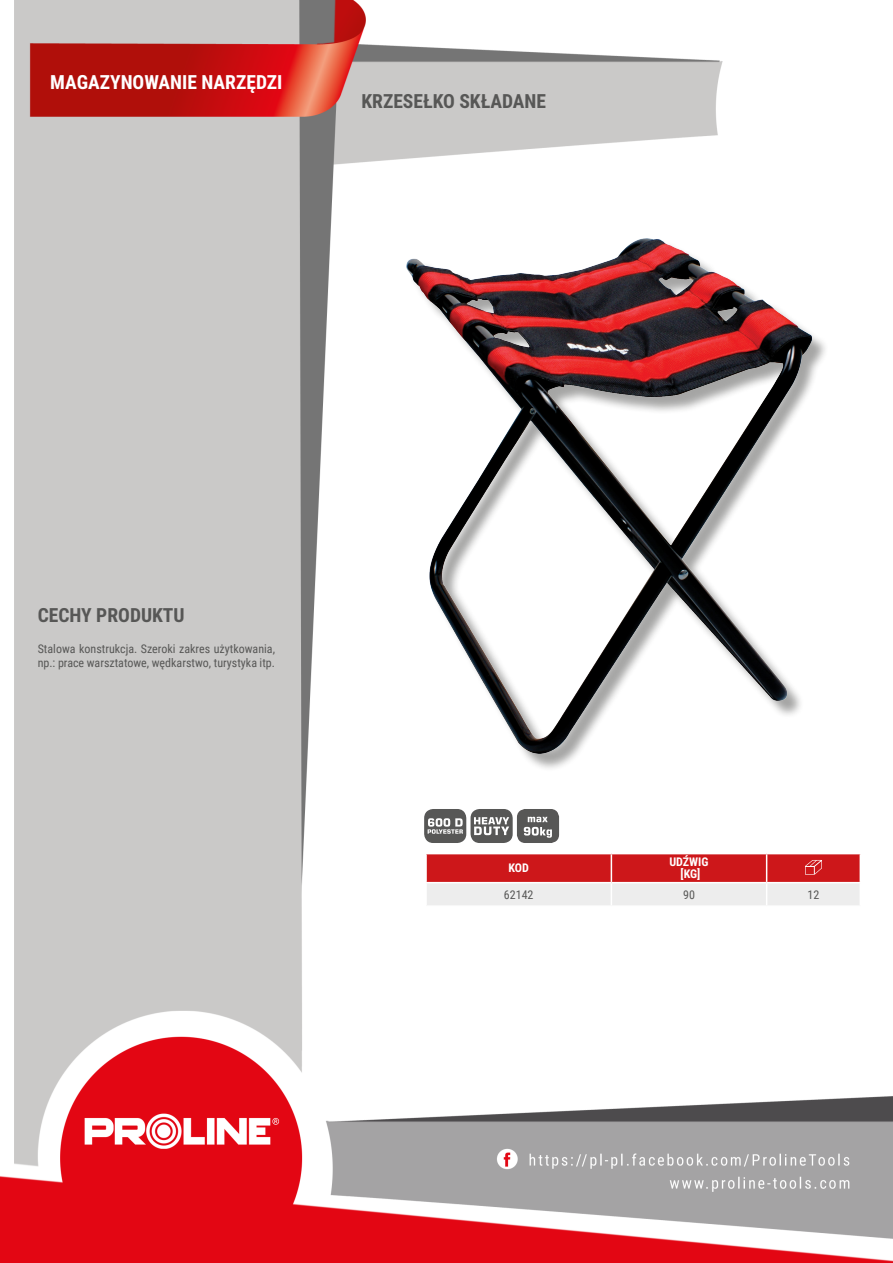
<style>
.page{position:relative;width:893px;height:1263px;background:#fff}
.page>*{position:absolute;margin:0;border:0;box-sizing:border-box;transform-origin:0 0}
.NagĹ_Ăłwek{font:700 19.5px "Roboto Condensed";color:#fff}
.Lewo_bez_dzielenia{font:700 19.5px "Roboto Condensed";color:#575756}
.MateriaĹ__CECHY{font:700 19.5px "Roboto Condensed";color:#575756}
.Opisy{font:12px/14.4px "Roboto Condensed";color:#575756}
.Ĺšrodek_bez_dzieleni{font:700 12px "Roboto Condensed";color:#fff}
.Indeks{font:12px "Roboto Condensed";color:#575756}
.Ĺšrodek__wymuszenie{font:700 12px "Roboto Condensed";color:#fff}
.Center{font:12px "Roboto Condensed";color:#575756}
.Tabelka_nagĹ_Ăłwek{font:700 12px "Roboto Condensed";color:#fff}
</style>
<div class="page">
<img style="left:0;top:0;width:893px;height:1263px">
<div style="left:409px;top:241px;width:420px;height:530px;background:#fff"></div>
<img style="left:406px;top:238px;width:405px;height:515px">
<hr style="left:425px;top:854px;width:2px;height:28px;background:#fff">
<hr style="left:425px;top:883px;width:2px;height:22px;background:#fff">
<hr style="left:425px;top:853px;width:186px;height:1px;background:#fff">
<hr style="left:425px;top:882px;width:186px;height:1px;background:#fff">
<hr style="left:425px;top:905px;width:186px;height:2px;background:#fff">
<hr style="left:611px;top:905px;width:156px;height:2px;background:#fff">
<hr style="left:767px;top:905px;width:94px;height:2px;background:#fff">
<svg style="left:426px;top:853px;width:435px;height:52px;background:#de8183"></svg>
<div style="left:425px;top:810px;width:41px;height:32px;background:#575756;border-radius:8px"></div>
<div style="left:424px;top:809px;width:42px;height:34px;border:1px solid #575756;border-radius:8px"></div>
<svg style="left:428px;top:818px;width:35px;height:16px"></svg>
<div style="left:471px;top:810px;width:41px;height:32px;background:#575756;border-radius:8px"></div>
<div style="left:471px;top:809px;width:42px;height:34px;border:1px solid #575756;border-radius:8px"></div>
<svg style="left:474px;top:817px;width:35px;height:18px"></svg>
<div style="left:518px;top:810px;width:40px;height:32px;background:#575756;border-radius:8px"></div>
<div style="left:517px;top:809px;width:42px;height:34px;border:1px solid #575756;border-radius:8px"></div>
<svg style="left:524px;top:817px;width:28px;height:21px"></svg>
<p class="NagĹ_Ăłwek" style="left:50px;top:69px;width:234px">MAGAZYNOWANIE NARZĘDZI</p>
<p class="Lewo_bez_dzielenia" style="left:361px;top:88px;width:186px">KRZESEŁKO SKŁADANE</p>
<p class="MateriaĹ__CECHY" style="left:38px;top:601px;width:148px">CECHY PRODUKTU</p>
<p class="Opisy" style="left:38px;top:641px;width:239px">Stalowa konstrukcja. Szeroki zakres użytkowania, np.: prace warsztatowe, wędkarstwo, turystyka itp.</p>
<p class="Tabelka_nagĹ_Ăłwek" style="left:508px;top:860px;width:22px">KOD</p>
<p class="Ĺšrodek_bez_dzieleni" style="left:669px;top:854px;width:41px">UDŹWIG</p>
<p class="Ĺšrodek__wymuszenie" style="left:680px;top:866px;width:21px">[KG]</p>
<p class="Indeks" style="left:504px;top:886px;width:31px">62142</p>
<p class="Center" style="left:683px;top:886px;width:13px">90</p>
<p class="Center" style="left:807px;top:886px;width:13px">12</p>
</div>
